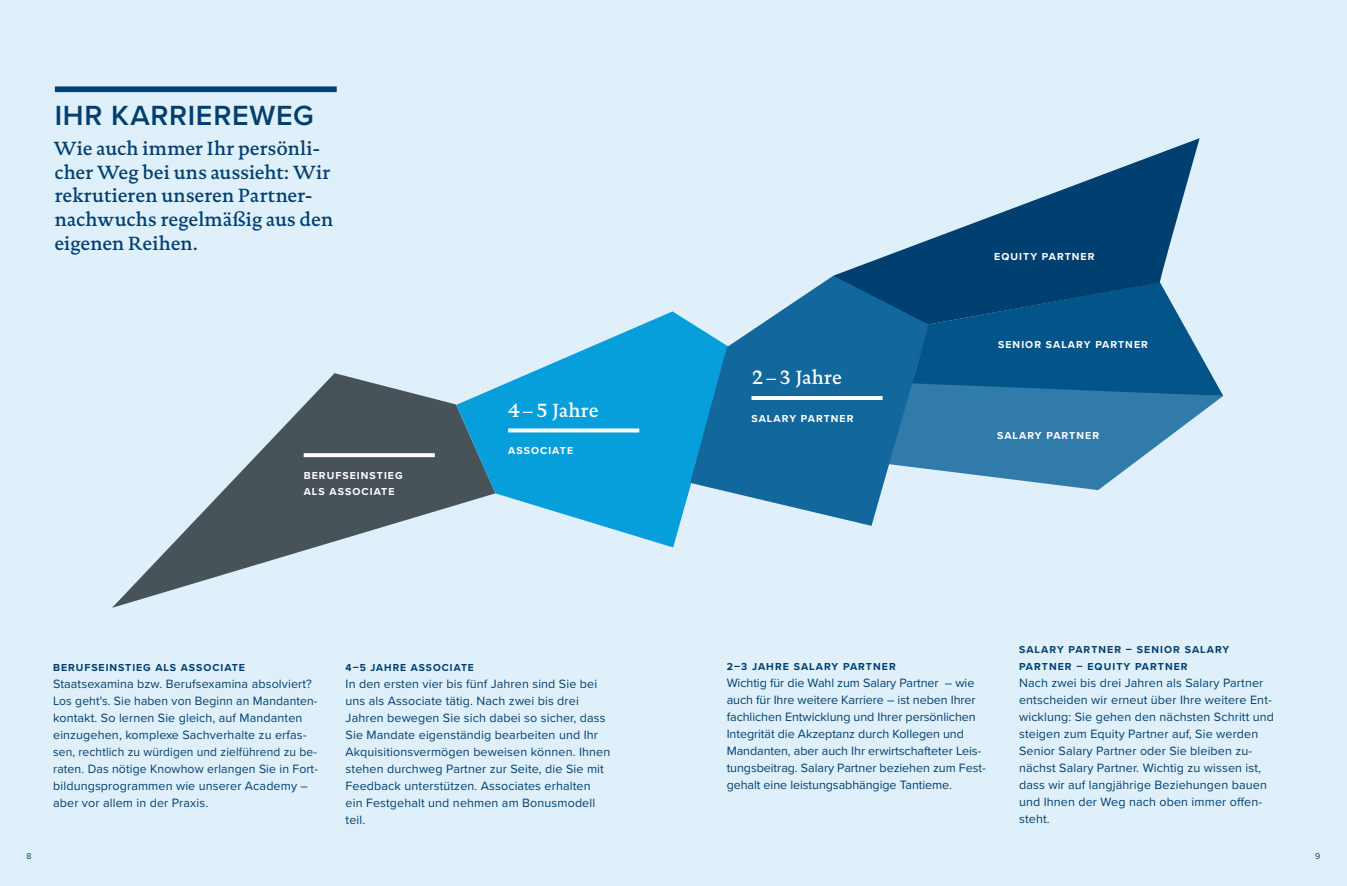
<style>
.page{position:relative;width:1347px;height:886px;background:#fff}
.page>*{position:absolute;margin:0;border:0;box-sizing:border-box;transform-origin:0 0}
.H2_Proxima_Nova_23pt{font:600 28.75px "Proxima Nova";letter-spacing:.025em;color:#004071}
.Intro-Text_DTL_Docum{font:500 19.38px/23.8px "DTL Documenta TOT";color:#004071}
.Ziffer_Grafik{font:500 19.38px "DTL Documenta TOT";letter-spacing:.01em;color:#fff}
.Fließtext_Proxima_No{font:12.5px/17px "Proxima Nova";letter-spacing:.01em;color:#004071}
.Fließtext_Proxima_No-2{font:700 10.5px/17.1px "Proxima Nova";letter-spacing:.1em;color:#004071}
.Text_Grafik{font:700 10.5px/16.2px "Proxima Nova";letter-spacing:.1em;color:#fff}
.t1{font:8.75px "Proxima Nova";color:#004071}
</style>
<div class="page">
<div style="left:0;top:0;width:1346px;height:886px;background:#e0f0fa"></div>
<svg style="left:112px;top:373px;width:344px;height:235px"></svg>
<svg style="left:456px;top:311px;width:234px;height:236px;fill:#069edb"></svg>
<svg style="left:690px;top:276px;width:198px;height:250px;fill:#12679d"></svg>
<svg style="left:888px;top:324px;width:335px;height:166px"></svg>
<svg style="left:833px;top:138px;width:366px;height:186px"></svg>
<div style="left:55px;top:86px;width:282px;height:6px;background:#004071"></div>
<hr style="left:751px;top:396px;width:131px;height:4px;background:#fff">
<svg style="left:508px;top:428px;width:131px;height:4px"></svg>
<svg style="left:304px;top:453px;width:131px;height:4px"></svg>
<p class="H2_Proxima_Nova_23pt" style="left:55px;top:94px;width:260px">IHR KARRIEREWEG</p>
<p class="Intro-Text_DTL_Docum" style="left:54px;top:136px;width:281px">Wie auch immer Ihr persönli&shy;cher Weg bei uns aussieht: Wir rekrutieren unseren Partner&shy;nachwuchs regelmäßig aus den eigenen Reihen.</p>
<p class="Text_Grafik" style="left:304px;top:467px;width:100px">BERUFSEINSTIEG<br>ALS ASSOCIATE</p>
<p class="Ziffer_Grafik" style="left:508px;top:398px;width:92px">4–5 Jahre</p>
<p class="Text_Grafik" style="left:508px;top:442px;width:66px">ASSOCIATE</p>
<h3 class="Fließtext_Proxima_No-2" style="left:53px;top:659px;width:193px">BERUFSEINSTIEG ALS ASSOCIATE</h3>
<p class="Fließtext_Proxima_No" style="left:53px;top:675px;width:265px">Staatsexamina bzw. Berufsexamina absolviert?<br>Los geht's. Sie haben von Beginn an Mandanten-</p>
<p class="Fließtext_Proxima_No" style="left:53px;top:709px;width:265px">kontakt. So lernen Sie gleich, auf Mandanten einzugehen, komplexe Sachverhalte zu erfas&shy;sen, rechtlich zu würdigen und zielführend zu be-</p>
<p class="Fließtext_Proxima_No" style="left:53px;top:760px;width:266px">raten. Das nötige Knowhow erlangen Sie in Fort-</p>
<p class="Fließtext_Proxima_No" style="left:53px;top:777px;width:256px">bildungsprogrammen wie unserer Academy – aber vor allem in der Praxis.</p>
<p class="Fließtext_Proxima_No-2" style="left:345px;top:659px;width:130px">4–5 JAHRE ASSOCIATE</p>
<p class="Fließtext_Proxima_No" style="left:345px;top:675px;width:253px">In den ersten vier bis fünf Jahren sind Sie bei uns als Associate tätig. Nach zwei bis drei</p>
<p class="Fließtext_Proxima_No" style="left:345px;top:709px;width:266px">Jahren bewegen Sie sich dabei so sicher, dass Sie Mandate eigenständig bearbeiten und Ihr Akquisitionsvermögen beweisen können. Ihnen stehen durchweg Partner zur Seite, die Sie mit Feedback unterstützen. Associates erhalten ein Festgehalt und nehmen am Bonusmodell teil.</p>
<p class="Ziffer_Grafik" style="left:751px;top:366px;width:92px">2–3 Jahre</p>
<p class="Text_Grafik" style="left:751px;top:410px;width:103px">SALARY PARTNER</p>
<p class="Text_Grafik" style="left:994px;top:248px;width:102px">EQUITY PARTNER</p>
<p class="Text_Grafik" style="left:998px;top:336px;width:151px">SENIOR SALARY PARTNER</p>
<p class="Text_Grafik" style="left:997px;top:427px;width:103px">SALARY PARTNER</p>
<h3 class="Fließtext_Proxima_No-2" style="left:726px;top:658px;width:171px">2–3 JAHRE SALARY PARTNER</h3>
<p class="Fließtext_Proxima_No" style="left:726px;top:674px;width:261px">Wichtig für die Wahl zum Salary Partner – wie auch für Ihre weitere Karriere – ist neben Ihrer fachlichen Entwicklung und Ihrer persönlichen Integrität die Akzeptanz durch Kollegen und Mandanten, aber auch Ihr erwirtschafteter Leis&shy;tungsbeitrag. Salary Partner beziehen zum Fest&shy;gehalt eine leistungsabhängige Tantieme.</p>
<h3 class="Fließtext_Proxima_No-2" style="left:1019px;top:641px;width:212px">SALARY PARTNER – SENIOR SALARY<br>PARTNER – EQUITY PARTNER</h3>
<p class="Fließtext_Proxima_No" style="left:1019px;top:674px;width:256px">Nach zwei bis drei Jahren als Salary Partner entscheiden wir erneut über Ihre weitere Ent&shy;wicklung: Sie gehen den nächsten Schritt und steigen zum Equity Partner auf, Sie werden</p>
<p class="Fließtext_Proxima_No" style="left:1019px;top:742px;width:249px">Senior Salary Partner oder Sie bleiben zu&shy;nächst Salary Partner. Wichtig zu wissen ist, dass wir auf langjährige Beziehungen bauen und Ihnen der Weg nach oben immer offen&shy;steht.</p>
<p class="t1" style="left:27px;top:850px;width:7px">8</p>
<p class="t1" style="left:1315px;top:850px;width:7px">9</p>
</div>
